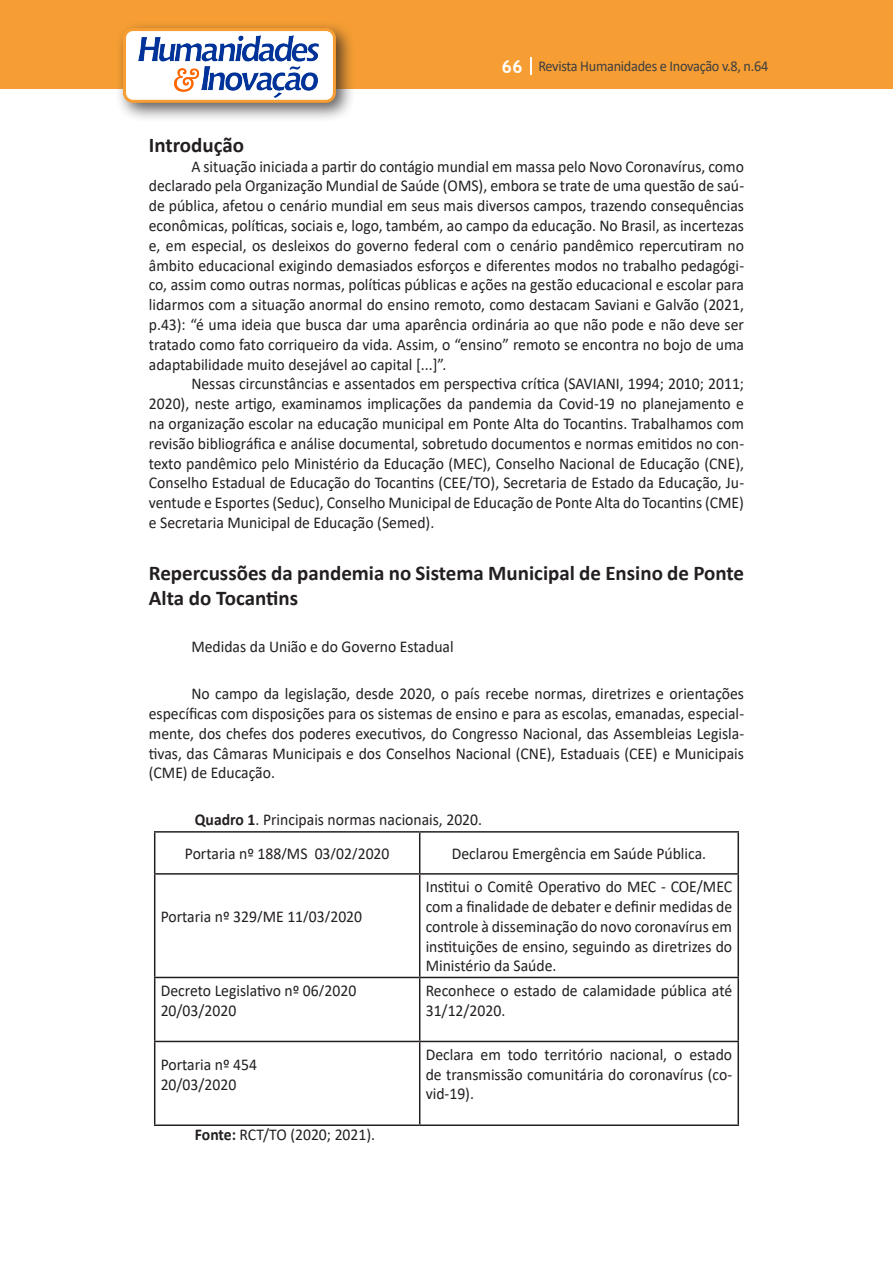
<style>
.page{position:relative;width:893px;height:1263px;background:#fff}
.page>*{position:absolute;margin:0;border:0;box-sizing:border-box;transform-origin:0 0}
.Titulo_2{font:700 21px/25.2px "Calibri";color:#231f20}
.Texto{font:16.5px/19.8px "Calibri";color:#231f20;text-align:justify;scale:.95 1}
.t1{font:15px "Calibri";letter-spacing:-.02em;color:#3e3e3f;scale:.95 1}
.s1{font-family:"Trebuchet MS";font-weight:700;font-size:18px;color:#fff}
.s2{font-weight:700}
</style>
<div class="page">
<div style="left:0;top:0;width:893px;height:88px;background:#f69e34"></div>
<svg style="left:530px;top:57px;width:2px;height:18px"></svg>
<div style="left:115px;top:20px;width:241px;height:103px;background:#231f20;opacity:.75"></div>
<div style="left:125px;top:30px;width:209px;height:71px;background:#fff;border-radius:9px"></div>
<img style="left:138px;top:35px;width:181px;height:62px">
<div style="left:123px;top:28px;width:213px;height:75px;border:3px solid #f69e34;border-radius:9px"></div>
<hr style="left:154px;top:831px;width:266px;height:2px;background:#231f20">
<hr style="left:154px;top:833px;width:1px;height:40px;background:#231f20">
<hr style="left:420px;top:831px;width:319px;height:2px;background:#231f20">
<hr style="left:419px;top:833px;width:1px;height:40px;background:#231f20">
<hr style="left:737px;top:833px;width:2px;height:40px;background:#231f20">
<hr style="left:154px;top:873px;width:266px;height:2px;background:#231f20">
<hr style="left:154px;top:875px;width:1px;height:102px;background:#231f20">
<hr style="left:420px;top:873px;width:319px;height:2px;background:#231f20">
<hr style="left:419px;top:875px;width:1px;height:102px;background:#231f20">
<hr style="left:737px;top:875px;width:2px;height:102px;background:#231f20">
<hr style="left:154px;top:977px;width:266px;height:1px;background:#231f20">
<hr style="left:154px;top:978px;width:1px;height:63px;background:#231f20">
<hr style="left:420px;top:977px;width:319px;height:1px;background:#231f20">
<hr style="left:419px;top:978px;width:1px;height:63px;background:#231f20">
<hr style="left:737px;top:978px;width:2px;height:63px;background:#231f20">
<hr style="left:154px;top:1041px;width:266px;height:1px;background:#231f20">
<hr style="left:154px;top:1042px;width:1px;height:82px;background:#231f20">
<hr style="left:420px;top:1041px;width:319px;height:1px;background:#231f20">
<hr style="left:419px;top:1042px;width:1px;height:82px;background:#231f20">
<hr style="left:737px;top:1042px;width:2px;height:82px;background:#231f20">
<hr style="left:154px;top:1124px;width:266px;height:2px;background:#231f20">
<hr style="left:420px;top:1124px;width:319px;height:2px;background:#231f20">
<p class="t1" style="left:501px;top:56px;width:282px"><span class="s1">66</span> Revista Humanidades e Inovação v.8, n.64</p>
<p class="Titulo_2" style="left:149px;top:132px;width:97px">Introdução</p>
<p class="Texto" style="left:149px;top:156px;width:628px;text-indent:43px">A situação iniciada a partir do contágio mundial em massa pelo Novo Coronavírus, como declarado pela Organização Mundial de Saúde (OMS), embora se trate de uma questão de saú&shy;de pública, afetou o cenário mundial em seus mais diversos campos, trazendo consequências econômicas, políticas, sociais e, logo, também, ao campo da educação. No Brasil, as incertezas e, em especial, os desleixos do governo federal com o cenário pandêmico repercutiram no âmbito educacional exigindo demasiados esforços e diferentes modos no trabalho pedagógi&shy;co, assim como outras normas, políticas públicas e ações na gestão educacional e escolar para lidarmos com a situação anormal do ensino remoto, como destacam Saviani e Galvão (2021, p.43): “é uma ideia que busca dar uma aparência ordinária ao que não pode e não deve ser tratado como fato corriqueiro da vida. Assim, o “ensino” remoto se encontra no bojo de uma adaptabilidade muito desejável ao capital [...]”.</p>
<p class="Texto" style="left:149px;top:374px;width:628px;text-indent:43px">Nessas circunstâncias e assentados em perspectiva crítica (SAVIANI, 1994; 2010; 2011; 2020), neste artigo, examinamos implicações da pandemia da Covid-19 no planejamento e na organização escolar na educação municipal em Ponte Alta do Tocantins. Trabalhamos com revisão bibliográfica e análise documental, sobretudo documentos e normas emitidos no con&shy;texto pandêmico pelo Ministério da Educação (MEC), Conselho Nacional de Educação (CNE), Conselho Estadual de Educação do Tocantins (CEE/TO), Secretaria de Estado da Educação, Ju&shy;ventude e Esportes (Seduc), Conselho Municipal de Educação de Ponte Alta do Tocantins (CME) e Secretaria Municipal de Educação (Semed).</p>
<p class="Titulo_2" style="left:149px;top:560px;width:597px">Repercussões da pandemia no Sistema Municipal de Ensino de Ponte<br>Alta do Tocantins</p>
<p class="Texto" style="left:191px;top:636px;width:278px">Medidas da União e do Governo Estadual</p>
<p class="Texto" style="left:149px;top:683px;width:628px;text-indent:43px">No campo da legislação, desde 2020, o país recebe normas, diretrizes e orientações específicas com disposições para os sistemas de ensino e para as escolas, emanadas, especial&shy;mente, dos chefes dos poderes executivos, do Congresso Nacional, das Assembleias Legisla&shy;tivas, das Câmaras Municipais e dos Conselhos Nacional (CNE), Estaduais (CEE) e Municipais (CME) de Educação.</p>
<p class="Texto" style="left:195px;top:809px;width:304px"><span class="s2">Quadro 1</span>. Principais normas nacionais, 2020.</p>
<p class="Texto" style="left:185px;top:843px;width:217px">Portaria nº 188/MS 03/02/2020</p>
<p class="Texto" style="left:452px;top:843px;width:269px">Declarou Emergência em Saúde Pública.</p>
<p class="Texto" style="left:161px;top:906px;width:214px">Portaria nº 329/ME 11/03/2020</p>
<p class="Texto" style="left:161px;top:980px;width:207px">Decreto Legislativo nº 06/2020</p>
<p class="Texto" style="left:161px;top:1000px;width:81px">20/03/2020</p>
<p class="Texto" style="left:161px;top:1054px;width:103px">Portaria nº 454</p>
<p class="Texto" style="left:161px;top:1074px;width:81px">20/03/2020</p>
<p class="Texto" style="left:195px;top:1124px;width:191px"><span class="s2">Fonte:</span> RCT/TO (2020; 2021).</p>
<p class="Texto" style="left:426px;top:876px;width:324px">Institui o Comitê Operativo do MEC - COE/MEC com a finalidade de debater e definir medidas de controle à disseminação do novo coronavírus em instituições de ensino, seguindo as diretrizes do Ministério da Saúde.</p>
<p class="Texto" style="left:426px;top:980px;width:324px">Reconhece o estado de calamidade pública até<br>31/12/2020.</p>
<p class="Texto" style="left:426px;top:1044px;width:324px">Declara em todo território nacional, o estado de transmissão comunitária do coronavírus (co&shy;vid-19).</p>
</div>
